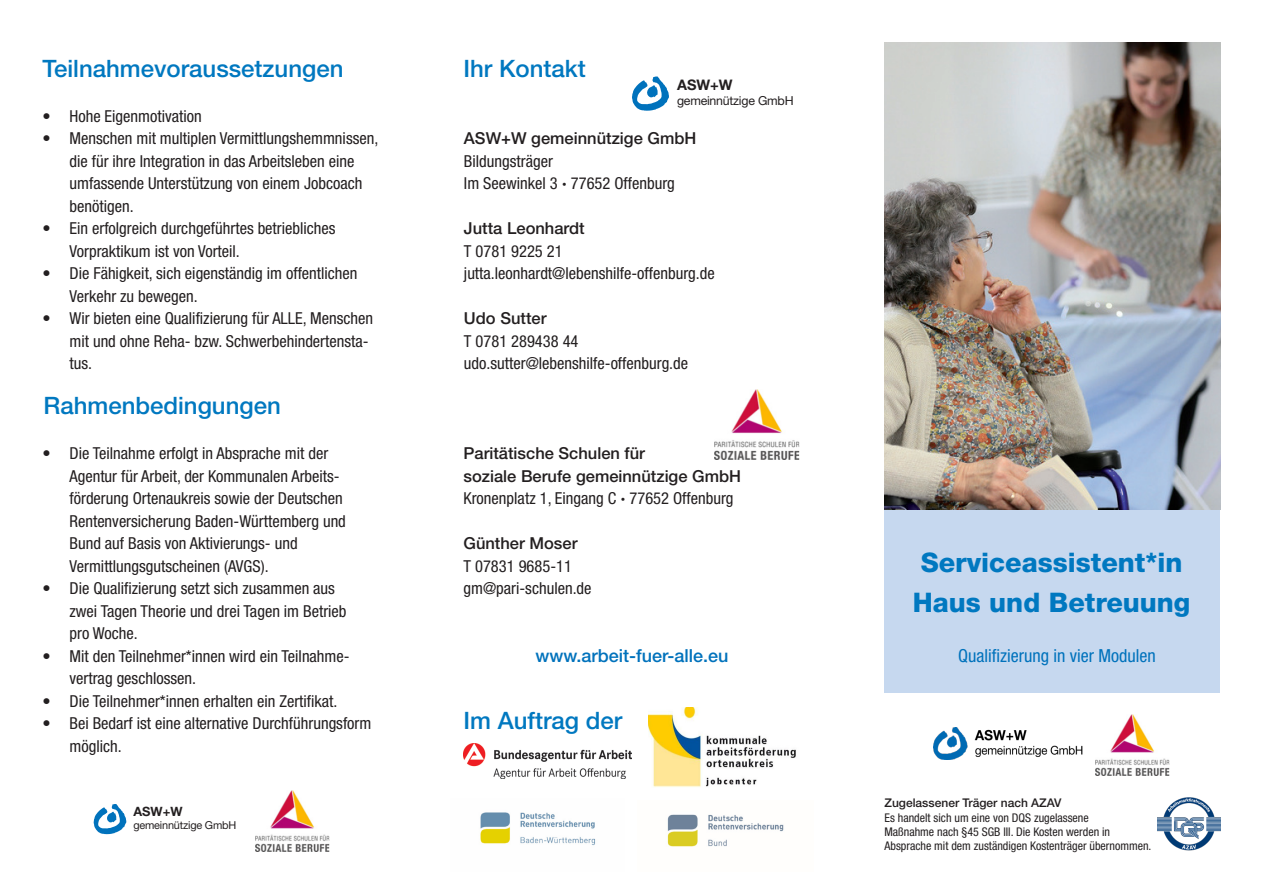
<style>
.page{position:relative;width:1263px;height:893px;background:#fff}
.page>*{position:absolute;margin:0;border:0;box-sizing:border-box;transform-origin:0 0}
.t1{font:800 27px "Helvetica Neue";color:#0078c0}
.t2{font:500 24px "Helvetica Neue";color:#0078c0}
.t3{font:condensed 18px "Helvetica Neue";color:#0072bc}
.t4{font:500 18px "Helvetica Neue";color:#0072bc}
.t5{font:condensed 16.5px/22.5px "Helvetica Neue";color:#231f20}
.t6{font:500 16.5px/22.5px "Helvetica Neue";color:#231f20}
.t7{font:700 14.55px "Helvetica Neue";color:#231f20}
.t8{font:700 12.9px "Helvetica Neue";color:#231f20}
.t9{font:12.45px "Helvetica Neue";letter-spacing:-.02em;color:#231f20}
.t10{font:condensed 12px "Helvetica Neue";color:#231f20}
.t11{font:500 12px "Helvetica Neue";color:#231f20}
.t12{font:10.95px "Helvetica Neue";letter-spacing:-.02em;color:#231f20}
.s1{font-weight:800;font-stretch:normal}
</style>
<div class="page">
<div style="left:883px;top:43px;width:336px;height:650px;background:#c6d8ef"></div>
<svg style="left:632px;top:77px;width:37px;height:34px"></svg>
<img style="left:714px;top:390px;width:85px;height:69px">
<img style="left:463px;top:744px;width:168px;height:34px">
<img style="left:649px;top:707px;width:147px;height:80px">
<img style="left:480px;top:812px;width:116px;height:34px">
<img style="left:667px;top:814px;width:117px;height:33px">
<img style="left:934px;top:728px;width:148px;height:31px">
<img style="left:1095px;top:715px;width:74px;height:60px">
<img style="left:1157px;top:797px;width:63px;height:54px">
<img style="left:884px;top:43px;width:336px;height:466px">
<svg style="left:94px;top:804px;width:33px;height:30px"></svg>
<img style="left:255px;top:791px;width:74px;height:60px">
<p class="t2" style="left:43px;top:54px;width:303px">Teilnahmevoraussetzungen</p>
<p class="t5" style="left:43px;top:104px;width:161px">• Hohe Eigenmotivation</p>
<p class="t5" style="left:70px;top:127px;width:310px;text-indent:-27px">• Menschen mit multiplen Vermittlungshemmnissen, die für ihre Integration in das Arbeitsleben eine umfassende Unterstützung von einem Jobcoach benötigen.</p>
<p class="t5" style="left:70px;top:217px;width:268px;text-indent:-27px">• Ein erfolgreich durchgeführtes betriebliches<br>Vorpraktikum ist von Vorteil.</p>
<p class="t5" style="left:70px;top:262px;width:290px;text-indent:-27px">• Die Fähigkeit, sich eigenständig im offentlichen<br>Verkehr zu bewegen.</p>
<p class="t5" style="left:70px;top:307px;width:305px;text-indent:-27px">• Wir bieten eine Qualifizierung für ALLE, Menschen mit und ohne Reha- bzw. Schwerbehindertensta&shy;tus.</p>
<p class="t2" style="left:43px;top:391px;width:239px">Rahmenbedingungen</p>
<p class="t5" style="left:70px;top:442px;width:278px;text-indent:-27px">• Die Teilnahme erfolgt in Absprache mit der Agentur für Arbeit, der Kommunalen Arbeits&shy;förderung Ortenaukreis sowie der Deutschen Rentenversicherung Baden-Württemberg und Bund auf Basis von Aktivierungs- und Vermittlungsgutscheinen (AVGS).</p>
<p class="t5" style="left:70px;top:577px;width:279px;text-indent:-27px">• Die Qualifizierung setzt sich zusammen aus zwei Tagen Theorie und drei Tagen im Betrieb pro Woche.</p>
<p class="t5" style="left:70px;top:644px;width:282px;text-indent:-27px">• Mit den Teilnehmer*innen wird ein Teilnahme&shy;vertrag geschlossen.</p>
<p class="t5" style="left:43px;top:689px;width:297px">• Die Teilnehmer*innen erhalten ein Zertifikat.</p>
<p class="t5" style="left:70px;top:712px;width:303px;text-indent:-27px">• Bei Bedarf ist eine alternative Durchführungsform möglich.</p>
<p class="t8" style="left:133px;top:803px;width:51px">ASW+W</p>
<p class="t12" style="left:133px;top:819px;width:104px">gemeinnützige GmbH</p>
<p class="t2" style="left:463px;top:54px;width:124px">Ihr Kontakt</p>
<p class="t7" style="left:677px;top:76px;width:57px">ASW+W</p>
<p class="t9" style="left:677px;top:93px;width:118px">gemeinnützige GmbH</p>
<p class="t6" style="left:464px;top:127px;width:234px">ASW+W gemeinnützige GmbH</p>
<p class="t5" style="left:464px;top:149px;width:90px">Bildungsträger</p>
<p class="t5" style="left:464px;top:172px;width:212px">Im Seewinkel 3 <span class="s1">·</span> 77652 Offenburg</p>
<p class="t6" style="left:464px;top:217px;width:122px">Jutta Leonhardt</p>
<p class="t5" style="left:464px;top:239px;width:100px">T 0781 9225 21</p>
<p class="t5" style="left:464px;top:262px;width:252px">jutta.leonhardt@lebenshilfe-offenburg.de</p>
<p class="t6" style="left:464px;top:307px;width:84px">Udo Sutter</p>
<p class="t5" style="left:464px;top:329px;width:116px">T 0781 289438 44</p>
<p class="t5" style="left:464px;top:352px;width:226px">udo.sutter@lebenshilfe-offenburg.de</p>
<p class="t6" style="left:463px;top:442px;width:279px">Paritätische Schulen für<br>soziale Berufe gemeinnützige GmbH</p>
<p class="t5" style="left:463px;top:487px;width:272px">Kronenplatz 1, Eingang C <span class="s1">·</span> 77652 Offenburg</p>
<p class="t6" style="left:463px;top:532px;width:115px">Günther Moser</p>
<p class="t5" style="left:463px;top:554px;width:110px">T 07831 9685-11</p>
<p class="t5" style="left:463px;top:577px;width:130px">gm@pari-schulen.de</p>
<p class="t4" style="left:535px;top:644px;width:195px">www.arbeit-fuer-alle.eu</p>
<p class="t2" style="left:463px;top:706px;width:160px">Im Auftrag der</p>
<p class="t1" style="left:921px;top:546px;width:263px">Serviceassistent*in</p>
<p class="t1" style="left:913px;top:586px;width:279px">Haus und Betreuung</p>
<p class="t3" style="left:958px;top:645px;width:199px">Qualifizierung in vier Modulen</p>
<p class="t11" style="left:884px;top:796px;width:178px">Zugelassener Träger nach AZAV</p>
<p class="t10" style="left:884px;top:810px;width:206px">Es handelt sich um eine von DQS zugelassene</p>
<p class="t10" style="left:884px;top:825px;width:227px">Maßnahme nach §45 SGB III. Die Kosten werden in</p>
<p class="t10" style="left:884px;top:839px;width:268px">Absprache mit dem zuständigen Kostenträger übernommen.</p>
</div>
